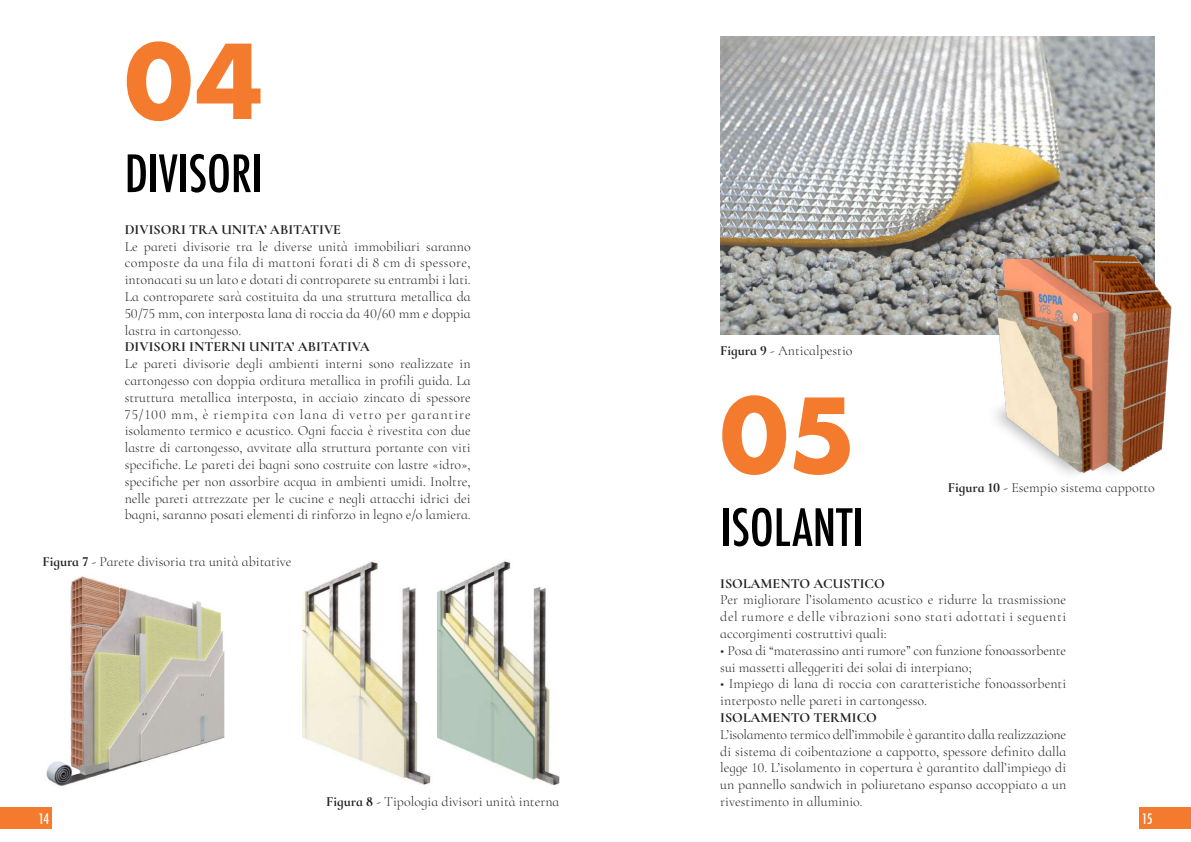
<style>
.page{position:relative;width:1191px;height:842px;background:#fff}
.page>*{position:absolute;margin:0;border:0;box-sizing:border-box;transform-origin:0 0}
.t1{font:700 100px "Futura";color:#f47b2d}
.t2{font:500 condensed 50px "Futura";color:#000001}
.t3{font:300 14px/16.8px "Cormorant Infant";color:#231f20;text-align:justify}
.t4{font:700 14px "Cormorant Infant";color:#231f20}
.t5{font:500 condensed 14px "Futura";color:#fff}
.s1{font-weight:700}
</style>
<div class="page">
<div style="left:1139px;top:807px;width:52px;height:22px;background:#f47b2d"></div>
<div style="left:0;top:807px;width:52px;height:22px;background:#f47b2d"></div>
<img style="left:46px;top:575px;width:179px;height:211px">
<img style="left:302px;top:560px;width:129px;height:224px">
<img style="left:437px;top:561px;width:122px;height:225px">
<img style="left:720px;top:36px;width:435px;height:298px">
<img style="left:992px;top:252px;width:180px;height:222px">
<h1 class="t1" style="left:125px;top:9px;width:140px">04</h1>
<h2 class="t2" style="left:125px;top:142px;width:140px">DIVISORI</h2>
<p class="t4" style="left:125px;top:221px;width:218px">DIVISORI TRA UNITA’ ABITATIVE</p>
<p class="t3" style="left:125px;top:238px;width:347px">Le pareti divisorie tra le diverse unità immobiliari saranno composte da una fila di mattoni forati di 8 cm di spessore, intonacati su un lato e dotati di controparete su entrambi i lati.<br>La controparete sarà costituita da una struttura metallica da 50/75 mm, con interposta lana di roccia da 40/60 mm e doppia lastra in cartongesso.</p>
<p class="t4" style="left:125px;top:338px;width:246px">DIVISORI INTERNI UNITA’ ABITATIVA</p>
<p class="t3" style="left:125px;top:355px;width:347px">Le pareti divisorie degli ambienti interni sono realizzate in cartongesso con doppia orditura metallica in profili guida. La struttura metallica interposta, in acciaio zincato di spessore 75/100 mm, è riempita con lana di vetro per garantire isolamento termico e acustico. Ogni faccia è rivestita con due lastre di cartongesso, avvitate alla struttura portante con viti specifiche. Le pareti dei bagni sono costruite con lastre «idro», specifiche per non assorbire acqua in ambienti umidi. Inoltre, nelle pareti attrezzate per le cucine e negli attacchi idrici dei bagni, saranno posati elementi di rinforzo in legno e/o lamiera.</p>
<p class="t3" style="left:43px;top:553px;width:251px"><span class="s1">Figura 7</span> - Parete divisoria tra unità abitative</p>
<p class="t3" style="left:326px;top:793px;width:235px"><span class="s1">Figura 8</span> - Tipologia divisori unità interna</p>
<p class="t3" style="left:720px;top:342px;width:134px"><span class="s1">Figura 9</span> - Anticalpestio</p>
<h1 class="t1" style="left:720px;top:363px;width:137px">05</h1>
<h2 class="t2" style="left:720px;top:495px;width:145px">ISOLANTI</h2>
<p class="t3" style="left:948px;top:479px;width:209px"><span class="s1">Figura 10</span> - Esempio sistema cappotto</p>
<p class="t4" style="left:720px;top:574px;width:166px">ISOLAMENTO ACUSTICO</p>
<p class="t3" style="left:720px;top:591px;width:347px">Per migliorare l’isolamento acustico e ridurre la trasmissione del rumore e delle vibrazioni sono stati adottati i seguenti accorgimenti costruttivi quali:</p>
<p class="t3" style="left:720px;top:642px;width:347px">• Posa di “materassino anti rumore” con funzione fonoassorbente sui massetti alleggeriti dei solai di interpiano;</p>
<p class="t3" style="left:720px;top:675px;width:347px">• Impiego di lana di roccia con caratteristiche fonoassorbenti interposto nelle pareti in cartongesso.</p>
<p class="t4" style="left:720px;top:709px;width:158px">ISOLAMENTO TERMICO</p>
<p class="t3" style="left:720px;top:726px;width:347px">L’isolamento termico dell’immobile è garantito dalla realizzazione di sistema di coibentazione a cappotto, spessore definito dalla legge 10. L’isolamento in copertura è garantito dall’impiego di un pannello sandwich in poliuretano espanso accoppiato a un rivestimento in alluminio.</p>
<p class="t5" style="left:38px;top:809px;width:12px">14</p>
<p class="t5" style="left:1141px;top:809px;width:12px">15</p>
</div>
